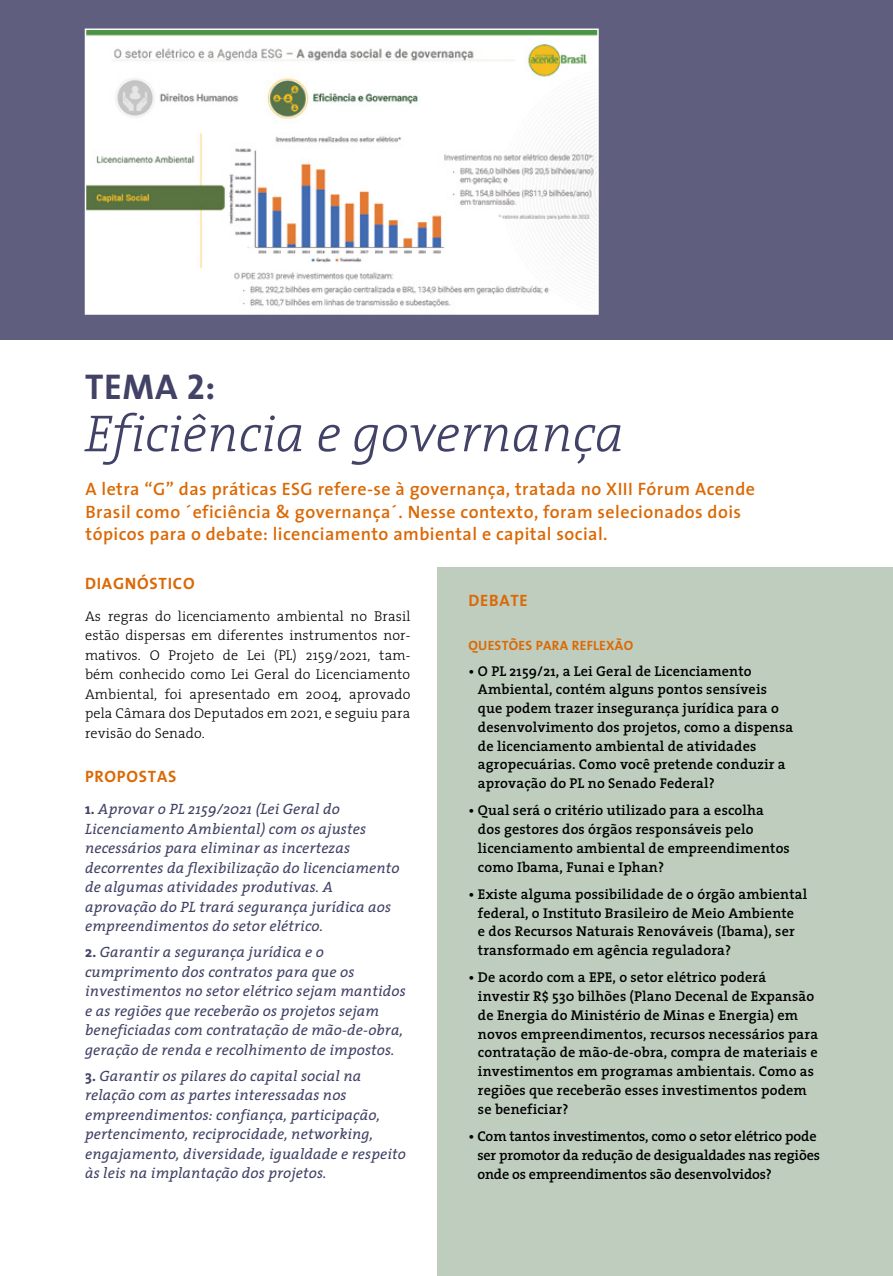
<style>
.page{position:relative;width:893px;height:1276px;background:#fff}
.page>*{position:absolute;margin:0;border:0;box-sizing:border-box;transform-origin:0 0}
.t1{font:italic 300 52.5px "The Serif";color:#414266}
.t2{font:36px "The Sans Bold Caps";color:#414266}
.t3{font:600 18px/22.5px "The Sans";letter-spacing:.025em;color:#db6905}
.t4{font:700 16.5px "The Sans";letter-spacing:.045em;color:#db6905}
.t5{font:italic 15px/19.5px "The Serif";letter-spacing:.01em;color:#414266}
.t6{font:600 14.25px/18.8px "The Serif";letter-spacing:.01em;color:#000}
.t7{font:300 14.25px/19.5px "The Serif";letter-spacing:.01em;color:#000;text-align:justify}
.t8{font:600 14.25px/18.8px "The Serif";letter-spacing:-.01em;color:#000}
.t9{font:700 13.5px "The Sans";letter-spacing:.02em;color:#db6905}
.s1{font-weight:700;font-style:normal}
</style>
<div class="page">
<div style="left:437px;top:567px;width:456px;height:709px;background:#becdbd"></div>
<div style="left:0;top:0;width:893px;height:340px;background:#605e7e"></div>
<img style="left:88px;top:32px;width:508px;height:280px">
<div style="left:85px;top:29px;width:514px;height:286px;border:2px solid #fff"></div>
<h2 class="t2" style="left:85px;top:356px;width:132px">TEMA 2:</h2>
<h1 class="t1" style="left:85px;top:390px;width:541px">Eficiência e governança</h1>
<p class="t3" style="left:86px;top:477px;width:671px">A letra “G” das práticas ESG refere-se à governança, tratada no XIII Fórum Acende<br>Brasil como ´eficiência &amp; governança´. Nesse contexto, foram selecionados dois tópicos para o debate: licenciamento ambiental e capital social.</p>
<p class="t4" style="left:85px;top:569px;width:111px">DIAGNÓSTICO</p>
<p class="t7" style="left:85px;top:606px;width:327px">As regras do licenciamento ambiental no Brasil estão dispersas em diferentes instrumentos nor&shy;mativos. O Projeto de Lei (PL) 2159/2021, tam&shy;bém conhecido como Lei Geral do Licenciamento Ambiental, foi apresentado em 2004, aprovado pela Câmara dos Deputados em 2021, e seguiu para revisão do Senado.</p>
<p class="t4" style="left:85px;top:762px;width:93px">PROPOSTAS</p>
<p class="t5" style="left:85px;top:799px;width:316px"><span class="s1">1.</span> Aprovar o PL 2159/2021 (Lei Geral do Licenciamento Ambiental) com os ajustes necessários para eliminar as incertezas decorrentes da flexibilização do licenciamento de algumas atividades produtivas. A aprovação do PL trará segurança jurídica aos empreendimentos do setor elétrico.</p>
<p class="t5" style="left:85px;top:942px;width:322px"><span class="s1">2.</span> Garantir a segurança jurídica e o cumprimento dos contratos para que os investimentos no setor elétrico sejam mantidos e as regiões que receberão os projetos sejam beneficiadas com contratação de mão-de-obra, geração de renda e recolhimento de impostos.</p>
<p class="t5" style="left:85px;top:1065px;width:322px"><span class="s1">3.</span> Garantir os pilares do capital social na relação com as partes interessadas nos empreendimentos: confiança, participação, pertencimento, reciprocidade, networking, engajamento, diversidade, igualdade e respeito às leis na implantação dos projetos.</p>
<p class="t4" style="left:468px;top:587px;width:61px">DEBATE</p>
<p class="t9" style="left:468px;top:634px;width:166px">QUESTÕES PARA REFLEXÃO</p>
<p class="t6" style="left:478px;top:661px;width:317px;text-indent:-10px">• O PL 2159/21, a Lei Geral de Licenciamento Ambiental, contém alguns pontos sensíveis que podem trazer insegurança jurídica para o desenvolvimento dos projetos, como a dispensa de licenciamento ambiental de atividades agropecuárias. Como você pretende conduzir a aprovação do PL no Senado Federal?</p>
<p class="t6" style="left:478px;top:800px;width:313px;text-indent:-10px">• Qual será o critério utilizado para a escolha dos gestores dos órgãos responsáveis pelo licenciamento ambiental de empreendimentos como Ibama, Funai e Iphan?</p>
<p class="t6" style="left:478px;top:884px;width:331px;text-indent:-10px">• Existe alguma possibilidade de o órgão ambiental federal, o Instituto Brasileiro de Meio Ambiente<br>e dos Recursos Naturais Renováveis (Ibama), ser transformado em agência reguladora?</p>
<p class="t6" style="left:478px;top:968px;width:342px;text-indent:-10px">• De acordo com a EPE, o setor elétrico poderá investir R$ 530 bilhões (Plano Decenal de Expansão de Energia do Ministério de Minas e Energia) em novos empreendimentos, recursos necessários para contratação de mão-de-obra, compra de materiais e investimentos em programas ambientais. Como as regiões que receberão esses investimentos podem se beneficiar?</p>
<p class="t8" style="left:477px;top:1126px;width:344px;text-indent:-9px">• Com tantos investimentos, como o setor elétrico pode ser promotor da redução de desigualdades nas regiões onde os empreendimentos são desenvolvidos?</p>
</div>
